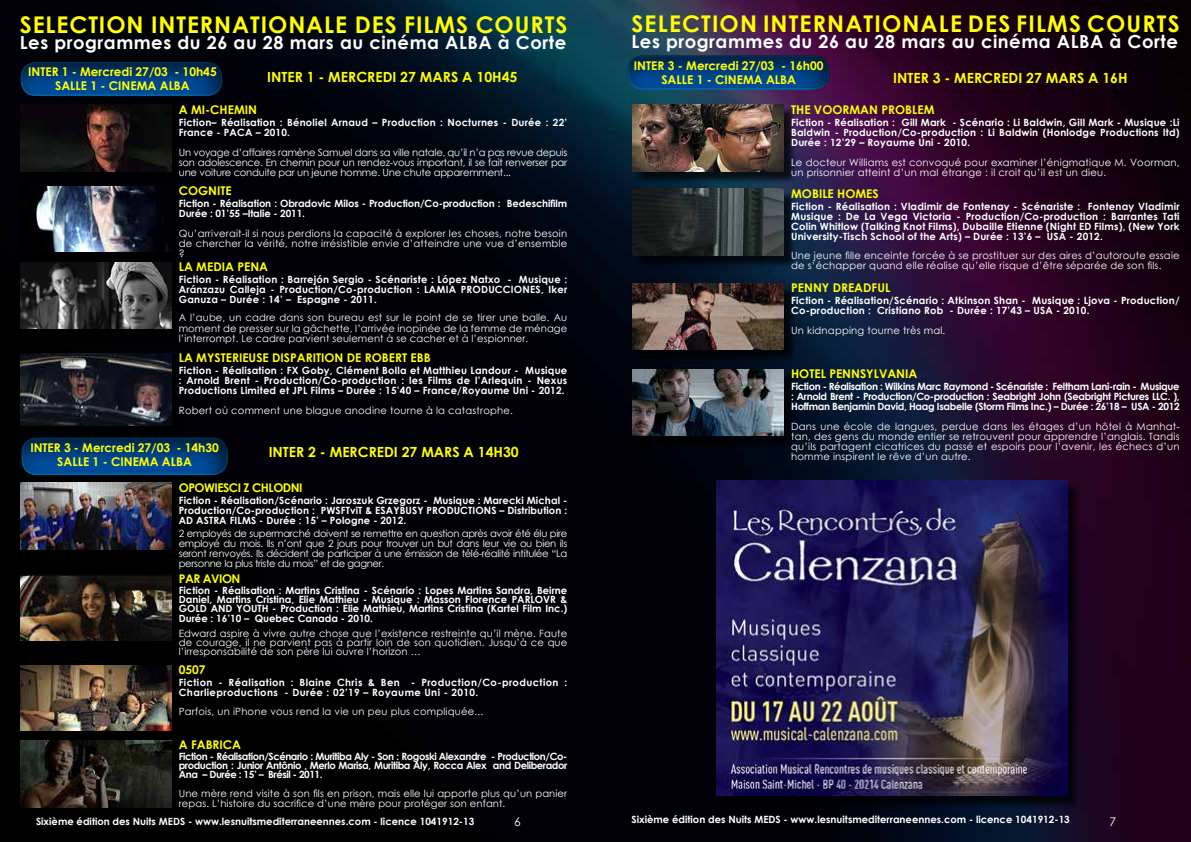
<style>
.page{position:relative;width:1191px;height:842px;background:#fff}
.page>*{position:absolute;margin:0;border:0;box-sizing:border-box;transform-origin:0 0}
.t1{font:700 23px "Century Gothic";letter-spacing:.045em;color:#ff0}
.t2{font:700 18px "Century Gothic";letter-spacing:.03em;color:#fff}
.t3{font:700 14px "Century Gothic";color:#ff0}
.t4{font:700 12px/14.4px "Century Gothic";color:#ff0;text-align:center}
.t5{font:700 12px "Century Gothic";letter-spacing:-.04em;color:#ff0}
.t6{font:12px "Century Gothic";color:#fff}
.t7{font:700 10px/10px "Century Gothic";letter-spacing:.02em;color:#fff;text-align:justify}
.t8{font:10px/10px "Century Gothic";letter-spacing:.02em;color:#fff;text-align:justify}
.t9{font:700 10px "Century Gothic";color:#fff}
.t10{font:700 10px/10px "Century Gothic";letter-spacing:.04em;color:#fff}
.t11{font:700 10px/10px "Century Gothic";letter-spacing:-.01em;color:#fff}
</style>
<div class="page">
<img style="left:0;top:0;width:1191px;height:842px">
<div style="left:22px;top:106px;width:162px;height:78px;background:#000"></div>
<img style="left:20px;top:105px;width:151px;height:66px">
<div style="left:22px;top:187px;width:162px;height:77px;background:#000"></div>
<img style="left:20px;top:186px;width:151px;height:65px">
<div style="left:22px;top:264px;width:162px;height:78px;background:#000"></div>
<img style="left:20px;top:262px;width:151px;height:67px">
<div style="left:22px;top:484px;width:162px;height:78px;background:#000"></div>
<img style="left:20px;top:483px;width:151px;height:66px">
<div style="left:22px;top:575px;width:162px;height:78px;background:#000"></div>
<img style="left:20px;top:574px;width:151px;height:67px">
<div style="left:22px;top:667px;width:162px;height:76px;background:#000"></div>
<img style="left:20px;top:665px;width:151px;height:66px">
<div style="left:22px;top:742px;width:162px;height:78px;background:#000"></div>
<img style="left:20px;top:740px;width:151px;height:67px">
<div style="left:634px;top:106px;width:162px;height:78px;background:#000;opacity:.75"></div>
<img style="left:633px;top:105px;width:151px;height:66px">
<div style="left:634px;top:190px;width:162px;height:78px;background:#000;opacity:.75"></div>
<img style="left:633px;top:189px;width:151px;height:66px">
<div style="left:634px;top:284px;width:162px;height:78px;background:#000;opacity:.75"></div>
<img style="left:633px;top:283px;width:151px;height:67px">
<div style="left:12px;top:437px;width:225px;height:40px;background:#000;opacity:.75"></div>
<div style="left:634px;top:371px;width:162px;height:78px;background:#000;opacity:.75"></div>
<img style="left:633px;top:369px;width:151px;height:67px">
<div style="left:22px;top:354px;width:162px;height:84px;background:#000"></div>
<img style="left:20px;top:353px;width:151px;height:72px">
<div style="left:718px;top:482px;width:362px;height:327px;background:#000;opacity:.75"></div>
<img style="left:716px;top:481px;width:351px;height:315px">
<div style="left:11px;top:61px;width:220px;height:37px;background:#000;opacity:.75"></div>
<div style="left:618px;top:55px;width:220px;height:36px;background:#000;opacity:.75"></div>
<p class="t1" style="left:20px;top:7px;width:549px">SELECTION INTERNATIONALE DES FILMS COURTS</p>
<p class="t2" style="left:20px;top:28px;width:548px">Les programmes du 26 au 28 mars au cinéma ALBA à Corte</p>
<p class="t1" style="left:631px;top:6px;width:550px">SELECTION INTERNATIONALE DES FILMS COURTS</p>
<p class="t2" style="left:631px;top:28px;width:548px">Les programmes du 26 au 28 mars au cinéma ALBA à Corte</p>
<p class="t4" style="left:634px;top:57px;width:191px">INTER 3 - Mercredi 27/03 - 16h00</p>
<p class="t4" style="left:661px;top:72px;width:136px">SALLE 1 - CINEMA ALBA</p>
<p class="t4" style="left:791px;top:102px;width:145px">THE VOORMAN PROBLEM</p>
<p class="t7" style="left:791px;top:117px;width:390px">Fiction - Réalisation : Gill Mark - Scénario : Li Baldwin, Gill Mark - Musique :Li Baldwin - Production/Co-production : Li Baldwin (Honlodge Productions ltd)<br>Durée : 12’29 – Royaume Uni - 2010.</p>
<p class="t8" style="left:791px;top:157px;width:390px">Le docteur Williams est convoqué pour examiner l’énigmatique M. Voorman, un prisonnier atteint d’un mal étrange : il croit qu’il est un dieu.</p>
<p class="t4" style="left:791px;top:186px;width:89px">MOBILE HOMES</p>
<p class="t7" style="left:791px;top:201px;width:390px">Fiction - Réalisation : Vladimir de Fontenay - Scénariste : Fontenay Vladimir Musique : De La Vega Victoria - Production/Co-production : Barrantes Tati Colin Whitlow (Talking Knot Films), Dubaille Etienne (Night ED Films), (New York University-Tisch School of the Arts) – Durée : 13’6 – USA - 2012.</p>
<p class="t8" style="left:791px;top:250px;width:390px">Une jeune fille enceinte forcée à se prostituer sur des aires d’autoroute essaie de s’échapper quand elle réalise qu’elle risque d’être séparée de son fils.</p>
<p class="t4" style="left:791px;top:280px;width:101px">PENNY DREADFUL</p>
<p class="t7" style="left:791px;top:295px;width:390px">Fiction - Réalisation/Scénario : Atkinson Shan - Musique : Ljova - Production/<br>Co-production : Cristiano Rob - Durée : 17’43 – USA - 2010.</p>
<p class="t8" style="left:791px;top:325px;width:156px">Un kidnapping tourne très mal.</p>
<p class="t4" style="left:791px;top:366px;width:128px">HOTEL PENNSYLVANIA</p>
<p class="t7" style="left:791px;top:381px;width:390px">Fiction - Réalisation : Wilkins Marc Raymond - Scénariste : Feltham Lani-rain - Musique : Arnold Brent - Production/Co-production : Seabright John (Seabright Pictures LLC. ), Hoffman Benjamin David, Haag Isabelle (Storm Films Inc.) – Durée : 26’18 – USA - 2012</p>
<p class="t8" style="left:791px;top:422px;width:390px">Dans une école de langues, perdue dans les étages d’un hôtel à Manhat&shy;tan, des gens du monde entier se retrouvent pour apprendre l’anglais. Tandis qu’ils partagent cicatrices du passé et espoirs pour l’avenir, les échecs d’un homme inspirent le rêve d’un autre.</p>
<p class="t4" style="left:28px;top:64px;width:190px">INTER 1 - Mercredi 27/03 - 10h45</p>
<p class="t4" style="left:55px;top:78px;width:136px">SALLE 1 - CINEMA ALBA</p>
<p class="t4" style="left:179px;top:102px;width:80px">A MI-CHEMIN</p>
<p class="t7" style="left:179px;top:117px;width:390px">Fiction– Réalisation : Bénoliel Arnaud – Production : Nocturnes - Durée : 22’<br>France - PACA – 2010.</p>
<p class="t8" style="left:179px;top:147px;width:390px">Un voyage d’affaires ramène Samuel dans sa ville natale, qu’il n’a pas revue depuis son adolescence. En chemin pour un rendez-vous important, il se fait renverser par une voiture conduite par un jeune homme. Une chute apparemment...</p>
<p class="t4" style="left:179px;top:183px;width:55px">COGNITE</p>
<p class="t11" style="left:179px;top:198px;width:390px">Fiction - Réalisation : Obradovic Milos - Production/Co-production : Bedeschifilm<br>Durée : 01’55 –Italie - 2011.</p>
<p class="t8" style="left:179px;top:228px;width:390px">Qu’arriverait-il si nous perdions la capacité à explorer les choses, notre besoin de chercher la vérité, notre irrésistible envie d’atteindre une vue d’ensemble ?</p>
<p class="t4" style="left:179px;top:259px;width:91px">LA MEDIA PENA</p>
<p class="t7" style="left:179px;top:274px;width:390px">Fiction - Réalisation : Barrejón Sergio - Scénariste : López Natxo - Musique :<br>Aránzazu Calleja - Production/Co-production : LAMIA PRODUCCIONES, Iker Ganuza – Durée : 14’ – Espagne - 2011.</p>
<p class="t8" style="left:179px;top:313px;width:390px">A l’aube, un cadre dans son bureau est sur le point de se tirer une balle. Au moment de presser sur la gâchette, l’arrivée inopinée de la femme de ménage l’interrompt. Le cadre parvient seulement à se cacher et à l’espionner.</p>
<p class="t4" style="left:179px;top:350px;width:253px">LA MYSTERIEUSE DISPARITION DE ROBERT EBB</p>
<p class="t7" style="left:179px;top:365px;width:390px">Fiction - Réalisation : FX Goby, Clément Bolla et Matthieu Landour - Musique : Arnold Brent - Production/Co-production : les Films de l’Arlequin - Nexus Productions Limited et JPL Films – Durée : 15’40 – France/Royaume Uni - 2012.</p>
<p class="t8" style="left:179px;top:405px;width:336px">Robert où comment une blague anodine tourne à la catastrophe.</p>
<p class="t3" style="left:267px;top:66px;width:252px">INTER 1 - MERCREDI 27 MARS A 10H45</p>
<p class="t3" style="left:893px;top:67px;width:236px">INTER 3 - MERCREDI 27 MARS A 16H</p>
<p class="t4" style="left:30px;top:440px;width:190px">INTER 3 - Mercredi 27/03 - 14h30<br>SALLE 1 - CINEMA ALBA</p>
<p class="t3" style="left:269px;top:442px;width:252px">INTER 2 - MERCREDI 27 MARS A 14H30</p>
<p class="t5" style="left:179px;top:478px;width:125px">OPOWIESCI Z CHLODNI</p>
<p class="t7" style="left:179px;top:495px;width:390px">Fiction - Réalisation/Scénario : Jaroszuk Grzegorz - Musique : Marecki Michal - Production/Co-production : PWSFTviT &amp; ESAYBUSY PRODUCTIONS – Distribution :<br>AD ASTRA FILMS - Durée : 15’ – Pologne - 2012.</p>
<p class="t8" style="left:179px;top:528px;width:390px">2 employés de supermarché doivent se remettre en question après avoir été élu pire employé du mois. Ils n’ont que 2 jours pour trouver un but dans leur vie ou bien ils seront renvoyés. Ils décident de participer à une émission de télé-réalité intitulée “La personne la plus triste du mois” et de gagner.</p>
<p class="t5" style="left:179px;top:570px;width:63px">PAR AVION</p>
<p class="t7" style="left:179px;top:586px;width:390px;line-height:9px">Fiction - Réalisation : Martins Cristina - Scénario : Lopes Martins Sandra, Beirne Daniel, Martins Cristina, Elie Mathieu - Musique : Masson Florence PARLOVR &amp; GOLD AND YOUTH - Production : Elie Mathieu, Martins Cristina (Kartel Film Inc.)</p>
<p class="t9" style="left:179px;top:611px;width:196px">Durée : 16’10 – Quebec Canada - 2010.</p>
<p class="t8" style="left:179px;top:629px;width:390px;line-height:9px">Edward aspire à vivre autre chose que l’existence restreinte qu’il mène. Faute de courage, il ne parvient pas à partir loin de son quotidien. Jusqu’à ce que l’irresponsabilité de son père lui ouvre l’horizon …</p>
<p class="t4" style="left:179px;top:662px;width:28px">0507</p>
<p class="t10" style="left:179px;top:677px;width:390px">Fiction - Réalisation : Blaine Chris &amp; Ben - Production/Co-production :<br>Charlieproductions - Durée : 02’19 – Royaume Uni - 2010.</p>
<p class="t8" style="left:179px;top:706px;width:306px">Parfois, un iPhone vous rend la vie un peu plus compliquée...</p>
<p class="t4" style="left:179px;top:737px;width:64px">A FABRICA</p>
<p class="t7" style="left:179px;top:752px;width:390px;line-height:9px">Fiction - Réalisation/Scénario : Muritiba Aly - Son : Rogoski Alexandre - Production/Co&shy;production : Junior Antônio , Merlo Marisa, Muritiba Aly, Rocca Alex and Deliberador Ana – Durée : 15’ – Brésil - 2011.</p>
<p class="t8" style="left:179px;top:788px;width:390px">Une mère rend visite à son fils en prison, mais elle lui apporte plus qu’un panier repas. L’histoire du sacrifice d’une mère pour protéger son enfant.</p>
<p class="t9" style="left:36px;top:813px;width:440px">Sixième édition des Nuits MEDS - www.lesnuitsmediterraneennes.com - licence 1041912-13</p>
<p class="t6" style="left:514px;top:813px;width:8px">6</p>
<p class="t9" style="left:631px;top:812px;width:440px">Sixième édition des Nuits MEDS - www.lesnuitsmediterraneennes.com - licence 1041912-13</p>
<p class="t6" style="left:1109px;top:813px;width:8px">7</p>
</div>
